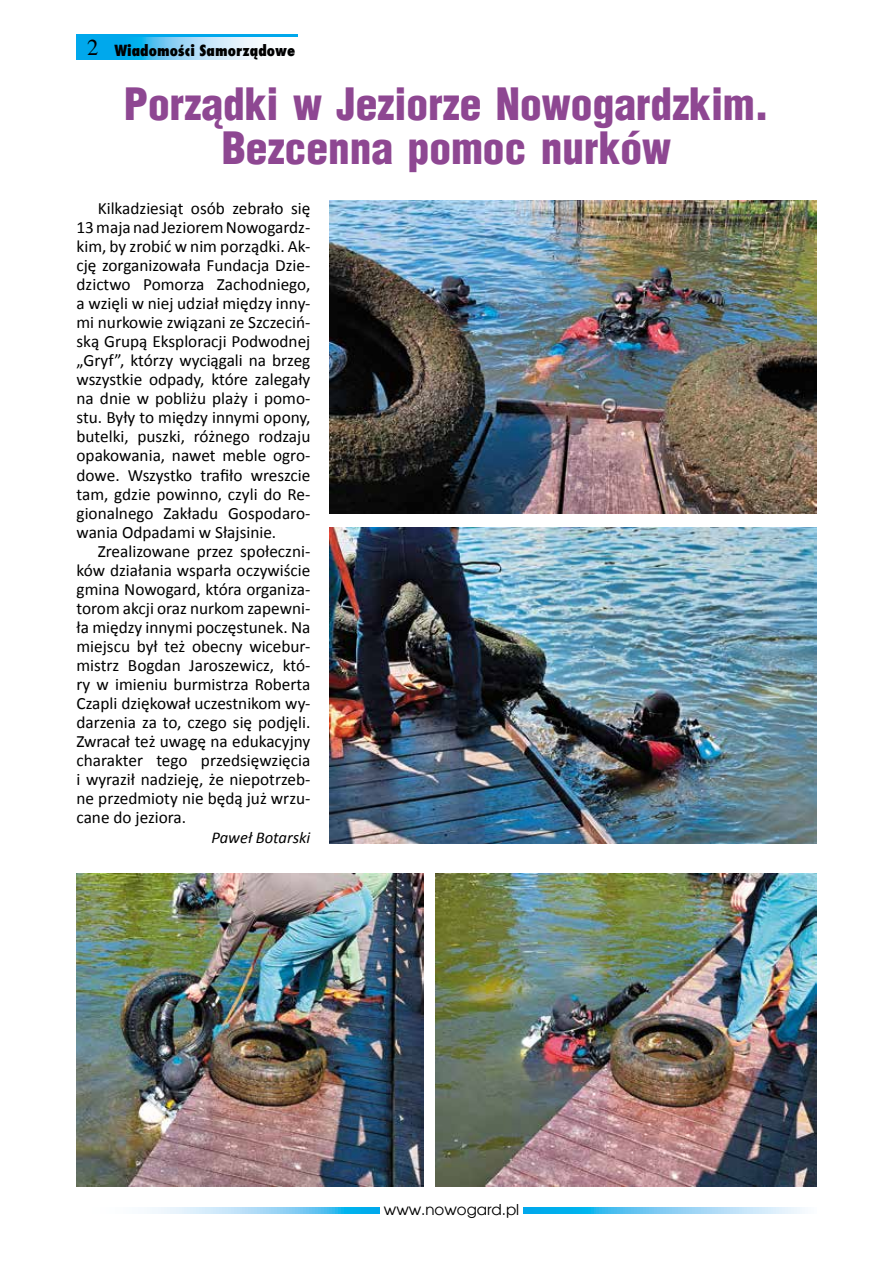
<style>
.page{position:relative;width:893px;height:1263px;background:#fff}
.page>*{position:absolute;margin:0;border:0;box-sizing:border-box;transform-origin:0 0}
.t1{font:900 43.5px/43.5px "Switzerland Cond";color:#8e4792;text-align:center}
.t2{font:17.25px/19px "Calibri";color:#000;text-align:justify}
.t3{font:italic 16.5px "Calibri";color:#000}
.t4{font:800 15px "Fujiyama";color:#000}
.t5{font:15px "Avalon";color:#000}
.s1{font-family:"Times";font-weight:400;font-size:22.5px}
</style>
<div class="page">
<svg style="left:147px;top:1207px;width:658px;height:6px;background:#81d0f4"></svg>
<div style="left:380px;top:1203px;width:143px;height:15px;background:#fff"></div>
<div style="left:77px;top:34px;width:221px;height:26px;background:#00a8ec"></div>
<svg style="left:138px;top:37px;width:160px;height:23px;background:#b9e3f8"></svg>
<img style="left:436px;top:874px;width:380px;height:312px">
<img style="left:77px;top:874px;width:346px;height:312px">
<img style="left:330px;top:527px;width:486px;height:316px">
<img style="left:330px;top:201px;width:486px;height:312px">
<p class="t4" style="left:87px;top:40px;width:210px"><span class="s1">2</span> Wiadomości Samorządowe</p>
<h1 class="t1" style="left:124px;top:81px;width:646px">Porządki w Jeziorze Nowogardzkim.<br>Bezcenna pomoc nurków</h1>
<p class="t2" style="left:77px;top:199px;width:235px;text-indent:21px">Kilkadziesiąt osób zebrało się 13 maja nad Jeziorem Nowogardz&shy;kim, by zrobić w nim porządki. Ak&shy;cję zorganizowała Fundacja Dzie&shy;dzictwo Pomorza Zachodniego, a wzięli w niej udział między inny&shy;mi nurkowie związani ze Szczeciń&shy;ską Grupą Eksploracji Podwodnej „Gryf”, którzy wyciągali na brzeg wszystkie odpady, które zalegały na dnie w pobliżu plaży i pomo&shy;stu. Były to między innymi opony, butelki, puszki, różnego rodzaju opakowania, nawet meble ogro&shy;dowe. Wszystko trafiło wreszcie tam, gdzie powinno, czyli do Re&shy;gionalnego Zakładu Gospodaro&shy;wania Odpadami w Słajsinie.</p>
<p class="t2" style="left:77px;top:541px;width:235px;text-indent:21px">Zrealizowane przez społeczni&shy;ków działania wsparła oczywiście gmina Nowogard, która organiza&shy;torom akcji oraz nurkom zapewni&shy;ła między innymi poczęstunek. Na miejscu był też obecny wicebur&shy;mistrz Bogdan Jaroszewicz, któ&shy;ry w imieniu burmistrza Roberta Czapli dziękował uczestnikom wy&shy;darzenia za to, czego się podjęli.<br>Zwracał też uwagę na edukacyjny charakter tego przedsięwzięcia i wyraził nadzieję, że niepotrzeb&shy;ne przedmioty nie będą już wrzu&shy;cane do jeziora.</p>
<p class="t3" style="left:212px;top:828px;width:100px">Paweł Botarski</p>
<p class="t5" style="left:384px;top:1200px;width:137px">www.nowogard.pl</p>
</div>
